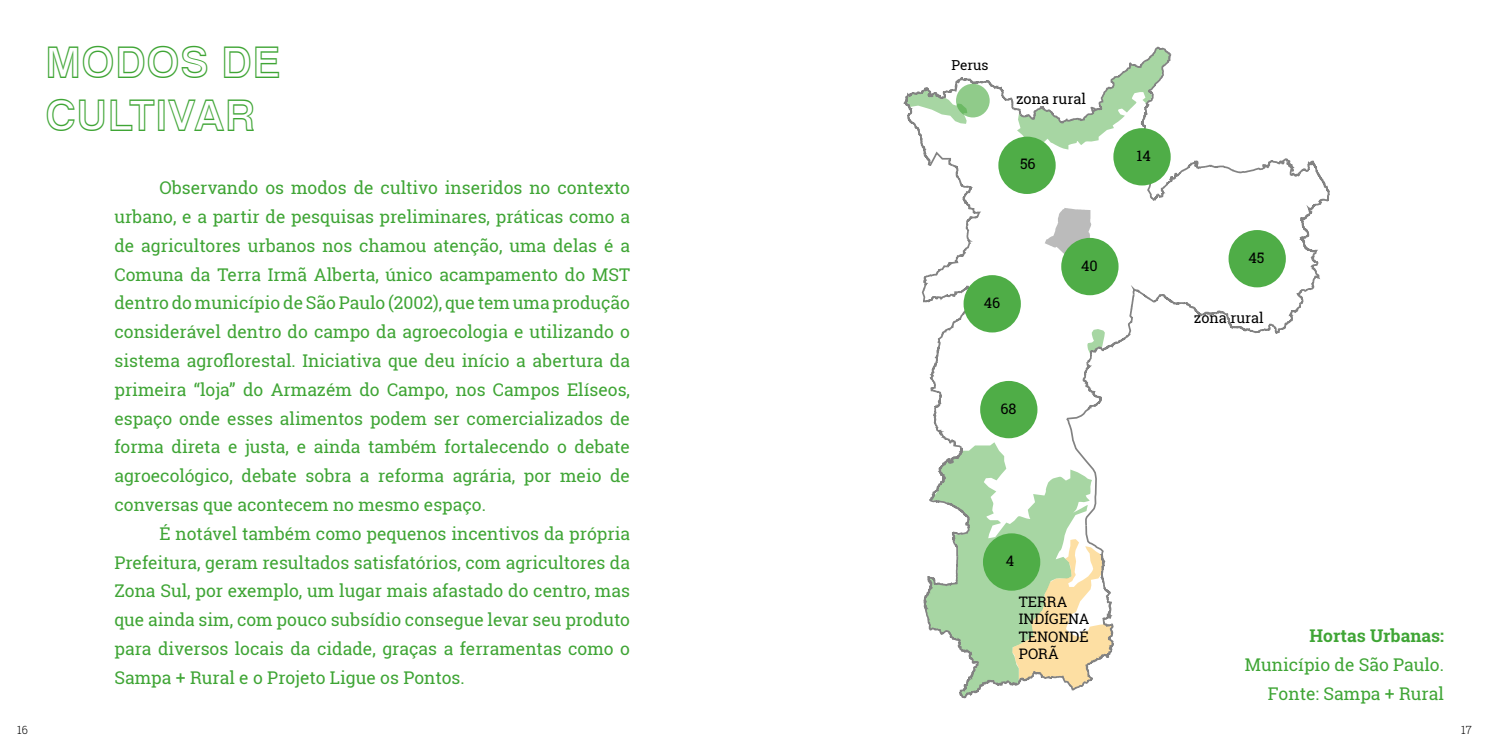
<style>
.page{position:relative;width:1489px;height:745px;background:#fff}
.page>*{position:absolute;margin:0;border:0;box-sizing:border-box;transform-origin:0 0}
.t1{font:43.75px/52.5px "Swiss 721 BT Bold Outline";color:#3fa535}
.t2{font:17.5px/28.8px "Roboto Slab";color:#3fa535;text-align:justify}
.t3{font:700 17.5px "Roboto Slab";color:#3fa535}
.t4{font:14.5px/17.4px "Roboto Slab";color:#000}
.t5{font:13.75px "Roboto Slab";color:#000}
.t6{font:300 11.25px "Roboto Slab";color:#000}
</style>
<div class="page">
<svg style="left:903px;top:46px;width:427px;height:652px"></svg>
<div style="left:1061px;top:238px;width:57px;height:57px;background:#4fad47;border-radius:50%"></div>
<div style="left:1228px;top:230px;width:57px;height:57px;background:#4fad47;border-radius:50%"></div>
<div style="left:1113px;top:128px;width:57px;height:57px;background:#4fad47;border-radius:50%"></div>
<div style="left:998px;top:136px;width:57px;height:58px;background:#4fad47;border-radius:50%"></div>
<div style="left:963px;top:275px;width:57px;height:57px;background:#4fad47;border-radius:50%"></div>
<div style="left:980px;top:380px;width:57px;height:58px;background:#4fad47;border-radius:50%"></div>
<div style="left:982px;top:533px;width:58px;height:57px;background:#4fad47;border-radius:50%"></div>
<svg style="left:956px;top:84px;width:33px;height:33px"></svg>
<h1 class="t1" style="left:45px;top:36px;width:238px">MODOS DE<br>CULTIVAR</h1>
<p class="t2" style="left:114px;top:173px;width:517px;text-indent:45px">Observando os modos de cultivo inseridos no contexto urbano, e a partir de pesquisas preliminares, práticas como a de agricultores urbanos nos chamou atenção, uma delas é a Comuna da Terra Irmã Alberta, único acampamento do MST dentro do município de São Paulo (2002), que tem uma produção considerável dentro do campo da agroecologia e utilizando o sistema agroflorestal. Iniciativa que deu início a abertura da primeira “loja” do Armazém do Campo, nos Campos Elíseos, espaço onde esses alimentos podem ser comercializados de forma direta e justa, e ainda também fortalecendo o debate agroecológico, debate sobra a reforma agrária, por meio de conversas que acontecem no mesmo espaço.</p>
<p class="t2" style="left:114px;top:518px;width:517px;text-indent:45px">É notável também como pequenos incentivos da própria Prefeitura, geram resultados satisfatórios, com agricultores da Zona Sul, por exemplo, um lugar mais afastado do centro, mas que ainda sim, com pouco subsídio consegue levar seu produto para diversos locais da cidade, graças a ferramentas como o Sampa + Rural e o Projeto Ligue os Pontos.</p>
<p class="t5" style="left:951px;top:56px;width:39px">Perus</p>
<p class="t4" style="left:1016px;top:90px;width:71px">zona rural</p>
<p class="t4" style="left:1019px;top:155px;width:17px">56</p>
<p class="t4" style="left:983px;top:294px;width:18px">46</p>
<p class="t4" style="left:1080px;top:257px;width:18px">40</p>
<p class="t4" style="left:1000px;top:399px;width:18px">68</p>
<p class="t4" style="left:1136px;top:146px;width:16px">14</p>
<p class="t4" style="left:1248px;top:248px;width:18px">45</p>
<p class="t4" style="left:1193px;top:309px;width:71px">zona rural</p>
<p class="t4" style="left:1005px;top:551px;width:10px">4</p>
<p class="t4" style="left:1018px;top:592px;width:72px">TERRA<br>INDÍGENA<br>TENONDÉ<br>PORÃ</p>
<p class="t3" style="left:1309px;top:623px;width:136px">Hortas Urbanas:</p>
<p class="t2" style="left:1244px;top:649px;width:201px;text-align:right">Município de São Paulo.<br>Fonte: Sampa + Rural</p>
<p class="t6" style="left:17px;top:722px;width:12px">16</p>
<p class="t6" style="left:1460px;top:722px;width:12px">17</p>
</div>
